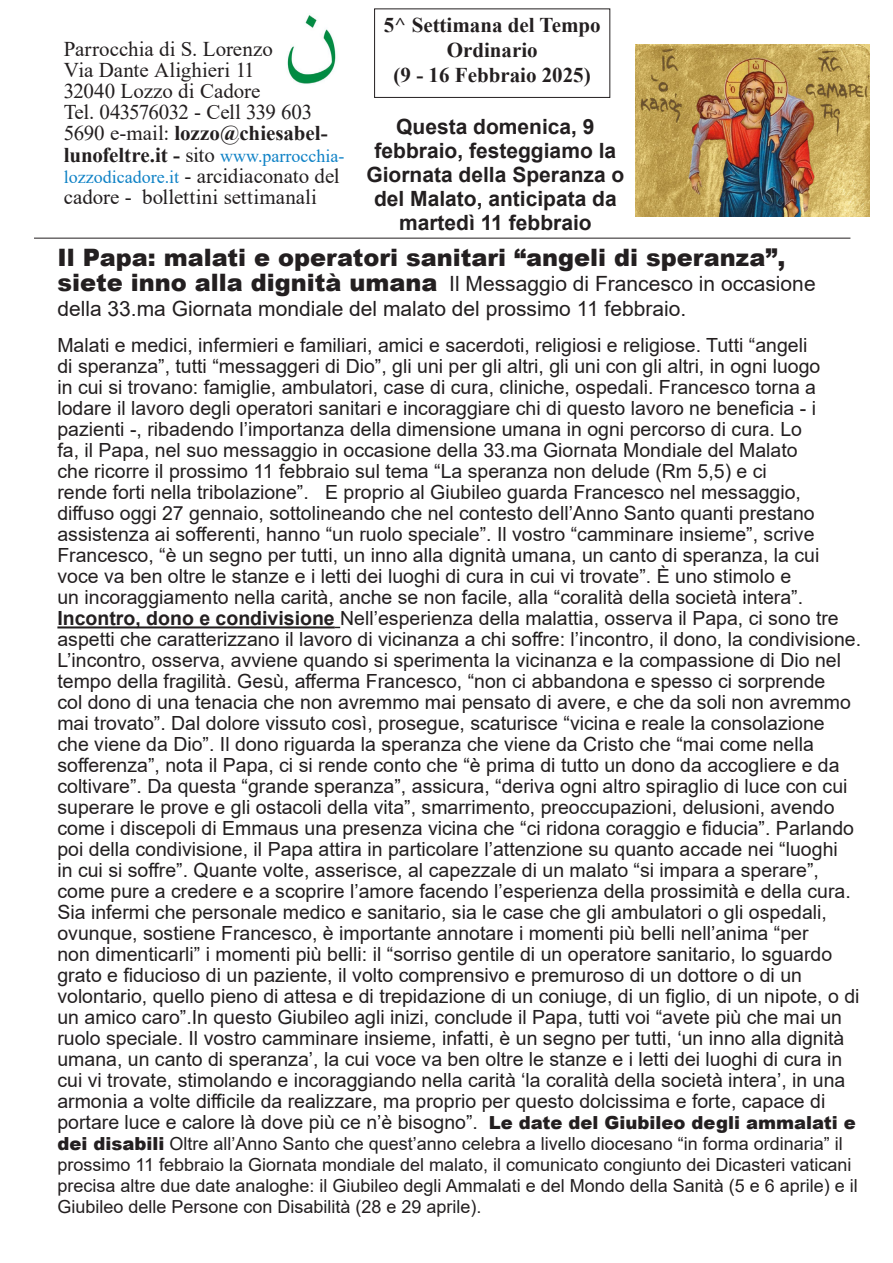
<style>
.page{position:relative;width:893px;height:1263px;background:#fff}
.page>*{position:absolute;margin:0;border:0;box-sizing:border-box;transform-origin:0 0}
.t1{font:900 24px "Arial";color:#231f20}
.t2{font:21px/21px "Times New Roman";color:#231f20}
.t3{font:21px/25.2px "Arial";color:#231f20}
.t4{font:700 21px/24px "Arial";color:#231f20;text-align:center}
.t5{font:21px/21px "Times New Roman";letter-spacing:-.02em;color:#231f20}
.t6{font:700 21px/25.2px "Times New Roman";color:#231f20;text-align:center}
.t7{font:19.5px/21px "Arial";color:#231f20}
.t8{font:18px/21px "Arial";color:#231f20}
.t9{font:18px "Times New Roman";color:#0f82c6}
.s1{font-weight:900;font-size:24px}
.s2{font-weight:700}
.s3{font-weight:900;font-size:18px}
.s4{font-weight:900}
.s5{font-weight:700;font-size:21px;color:#231f20}
.s6{font-size:21px;color:#231f20}
.s7{font-size:18px;color:#0f82c6}
</style>
<div class="page">
<img style="left:287px;top:15px;width:49px;height:69px">
<div style="left:374px;top:9px;width:236px;height:89px;border:1px solid #231f20"></div>
<hr style="left:57px;top:626px;width:278px;height:2px;background:#231f20">
<hr style="left:34px;top:238px;width:816px;height:1px;background:#231f20">
<img style="left:636px;top:45px;width:234px;height:172px">
<p class="t6" style="left:384px;top:12px;width:218px">5^ Settimana del Tempo<br>Ordinario</p>
<p class="t6" style="left:394px;top:62px;width:199px">(9 - 16 Febbraio 2025)</p>
<p class="t4" style="left:366px;top:115px;width:259px">Questa domenica, 9 febbraio, festeggiamo la<br>Giornata della Speranza o del Malato, anticipata da martedì 11 febbraio</p>
<p class="t1" style="left:57px;top:240px;width:729px">Il Papa: malati e operatori sanitari “angeli di speranza”,</p>
<p class="t3" style="left:57px;top:271px;width:760px"><span class="s1">siete inno alla dignità umana</span> Il Messaggio di Francesco in occasione della 33.ma Giornata mondiale del malato del prossimo 11 febbraio.</p>
<p class="t7" style="left:57px;top:335px;width:805px">Malati e medici, infermieri e familiari, amici e sacerdoti, religiosi e religiose. Tutti “angeli<br>di speranza”, tutti “messaggeri di Dio”, gli uni per gli altri, gli uni con gli altri, in ogni luogo<br>in cui si trovano: famiglie, ambulatori, case di cura, cliniche, ospedali. Francesco torna a lodare il lavoro degli operatori sanitari e incoraggiare chi di questo lavoro ne beneficia - i pazienti -, ribadendo l’importanza della dimensione umana in ogni percorso di cura. Lo<br>fa, il Papa, nel suo messaggio in occasione della 33.ma Giornata Mondiale del Malato<br>che ricorre il prossimo 11 febbraio sul tema “La speranza non delude (Rm 5,5) e ci<br>rende forti nella tribolazione”. E proprio al Giubileo guarda Francesco nel messaggio, diffuso oggi 27 gennaio, sottolineando che nel contesto dell’Anno Santo quanti prestano assistenza ai sofferenti, hanno “un ruolo speciale”. Il vostro “camminare insieme”, scrive Francesco, “è un segno per tutti, un inno alla dignità umana, un canto di speranza, la cui voce va ben oltre le stanze e i letti dei luoghi di cura in cui vi trovate”. È uno stimolo e<br>un incoraggiamento nella carità, anche se non facile, alla “coralità della società intera”.<br><span class="s2">Incontro, dono e condivisione</span> Nell’esperienza della malattia, osserva il Papa, ci sono tre aspetti che caratterizzano il lavoro di vicinanza a chi soffre: l’incontro, il dono, la condivisione.<br>L’incontro, osserva, avviene quando si sperimenta la vicinanza e la compassione di Dio nel tempo della fragilità. Gesù, afferma Francesco, “non ci abbandona e spesso ci sorprende<br>col dono di una tenacia che non avremmo mai pensato di avere, e che da soli non avremmo mai trovato”. Dal dolore vissuto così, prosegue, scaturisce “vicina e reale la consolazione<br>che viene da Dio”. Il dono riguarda la speranza che viene da Cristo che “mai come nella sofferenza”, nota il Papa, ci si rende conto che “è prima di tutto un dono da accogliere e da coltivare”. Da questa “grande speranza”, assicura, “deriva ogni altro spiraglio di luce con cui superare le prove e gli ostacoli della vita”, smarrimento, preoccupazioni, delusioni, avendo come i discepoli di Emmaus una presenza vicina che “ci ridona coraggio e fiducia”. Parlando poi della condivisione, il Papa attira in particolare l’attenzione su quanto accade nei “luoghi<br>in cui si soffre”. Quante volte, asserisce, al capezzale di un malato “si impara a sperare”, come pure a credere e a scoprire l’amore facendo l’esperienza della prossimità e della cura.<br>Sia infermi che personale medico e sanitario, sia le case che gli ambulatori o gli ospedali, ovunque, sostiene Francesco, è importante annotare i momenti più belli nell’anima “per<br>non dimenticarli” i momenti più belli: il “sorriso gentile di un operatore sanitario, lo sguardo grato e fiducioso di un paziente, il volto comprensivo e premuroso di un dottore o di un volontario, quello pieno di attesa e di trepidazione di un coniuge, di un figlio, di un nipote, o di un amico caro”.In questo Giubileo agli inizi, conclude il Papa, tutti voi “avete più che mai un ruolo speciale. Il vostro camminare insieme, infatti, è un segno per tutti, ‘un inno alla dignità umana, un canto di speranza’, la cui voce va ben oltre le stanze e i letti dei luoghi di cura in cui vi trovate, stimolando e incoraggiando nella carità ‘la coralità della società intera’, in una armonia a volte difficile da realizzare, ma proprio per questo dolcissima e forte, capace di portare luce e calore là dove più ce n’è bisogno”. <span class="s3">Le date del Giubileo degli ammalati e</span></p>
<p class="t8" style="left:57px;top:1133px;width:802px"><span class="s4">dei disabili</span> Oltre all’Anno Santo che quest’anno celebra a livello diocesano “in forma ordinaria” il prossimo 11 febbraio la Giornata mondiale del malato, il comunicato congiunto dei Dicasteri vaticani precisa altre due date analoghe: il Giubileo degli Ammalati e del Mondo della Sanità (5 e 6 aprile) e il Giubileo delle Persone con Disabilità (28 e 29 aprile).</p>
<p class="t2" style="left:64px;top:38px;width:211px">Parrocchia di S. Lorenzo</p>
<p class="t2" style="left:64px;top:59px;width:192px">Via Dante Alighieri 11</p>
<p class="t2" style="left:64px;top:80px;width:198px">32040 Lozzo di Cadore</p>
<p class="t5" style="left:64px;top:101px;width:265px">Tel. 043576032 - Cell 339 603<br>5690 e-mail: <span class="s2">lozzo@chiesabel-</span></p>
<p class="t9" style="left:64px;top:143px;width:282px"><span class="s5">lunofeltre.it -</span> <span class="s6">sito</span> www.parrocchia-</p>
<p class="t2" style="left:64px;top:165px;width:277px"><span class="s7">lozzodicadore.it</span> - arcidiaconato del cadore - bollettini settimanali</p>
</div>
